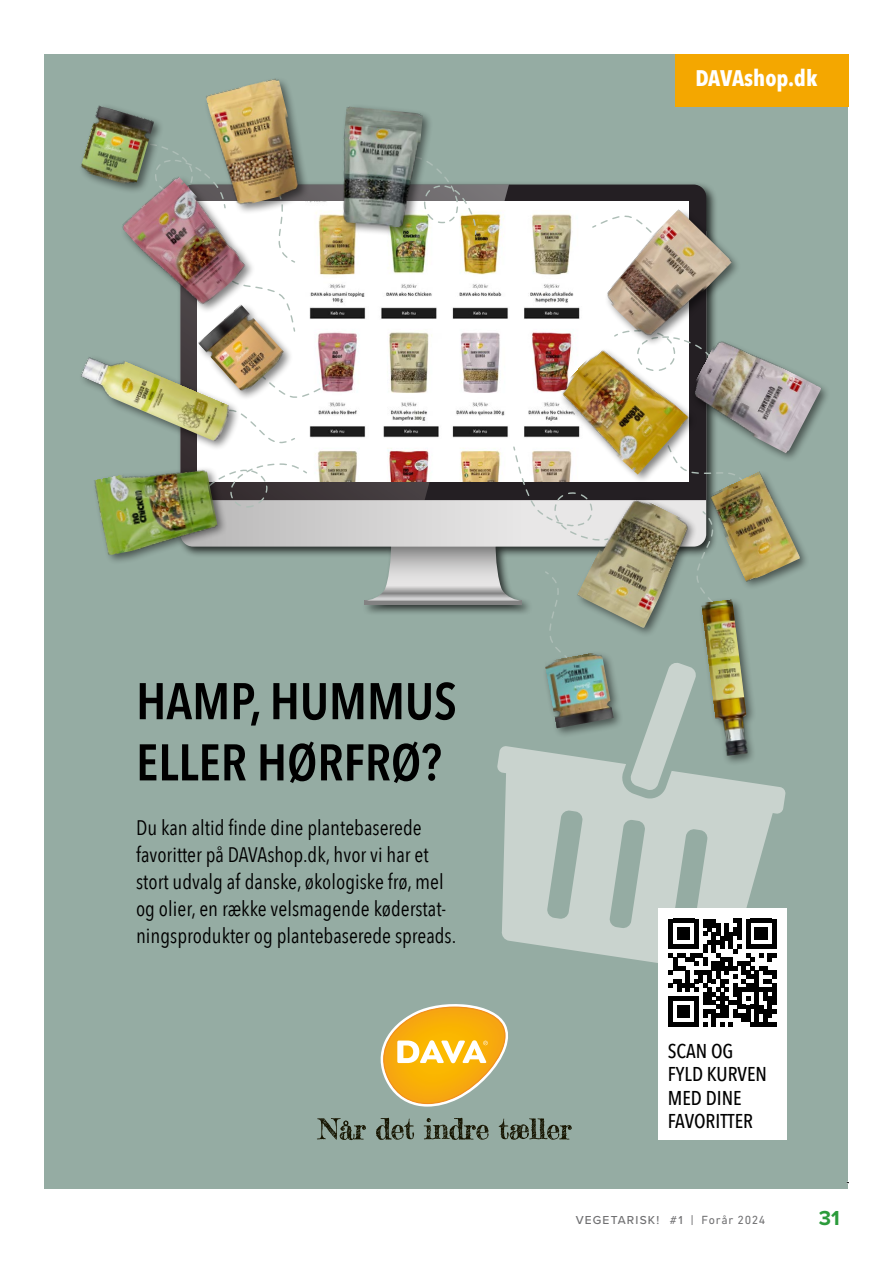
<style>
.page{position:relative;width:893px;height:1263px;background:#fff}
.page>*{position:absolute;margin:0;border:0;box-sizing:border-box;transform-origin:0 0}
.t1{font:600 51px/61.2px "Avenir Next Condensed";color:#000}
.t2{font:700 22.5px "Avenir Next Condensed";color:#fff}
.t3{font:21px/27px "Avenir Next Condensed";color:#000}
.t4{font:700 21px "Proxima Nova";color:#2b9b3b}
.t5{font:500 19.95px/23.5px "Avenir Next Condensed";color:#000}
.t6{font:500 12px "Proxima Nova";letter-spacing:.095em;color:#707072}
.s1{font-family:"DIN Next LT Pro";font-weight:400}
</style>
<div class="page">
<div style="left:45px;top:54px;width:803px;height:1134px;background:#95aca3"></div>
<svg style="left:317px;top:1118px;width:49px;height:22px"></svg>
<svg style="left:376px;top:1118px;width:38px;height:22px"></svg>
<svg style="left:424px;top:1118px;width:65px;height:22px"></svg>
<svg style="left:499px;top:1118px;width:73px;height:22px"></svg>
<svg style="left:380px;top:1004px;width:128px;height:103px"></svg>
<div style="left:675px;top:54px;width:173px;height:53px;background:#f4a700"></div>
<svg style="left:497px;top:746px;width:289px;height:217px;fill:#c9d3ce"></svg>
<svg style="left:630px;top:663px;width:67px;height:128px"></svg>
<div style="left:177px;top:181px;width:541px;height:435px;background:#000;opacity:.75"></div>
<svg style="left:228px;top:500px;width:478px;height:47px;background:#c7c6c6"></svg>
<div style="left:511px;top:185px;width:195px;height:315px;background:#241f23"></div>
<svg style="left:180px;top:185px;width:331px;height:315px;background:#585254"></svg>
<img style="left:240px;top:202px;width:448px;height:279px">
<svg style="left:434px;top:169px;width:43px;height:67px"></svg>
<svg style="left:365px;top:445px;width:244px;height:205px"></svg>
<svg style="left:294px;top:365px;width:36px;height:35px"></svg>
<svg style="left:165px;top:147px;width:131px;height:186px"></svg>
<svg style="left:196px;top:407px;width:112px;height:101px;background:#d4d3d3"></svg>
<svg style="left:591px;top:213px;width:7px;height:38px"></svg>
<svg style="left:698px;top:510px;width:20px;height:87px"></svg>
<svg style="left:663px;top:463px;width:55px;height:29px"></svg>
<div style="left:92px;top:466px;width:136px;height:99px;background:#000;opacity:.5"></div>
<img style="left:94px;top:459px;width:125px;height:96px">
<img style="left:122px;top:175px;width:132px;height:137px">
<div style="left:196px;top:303px;width:98px;height:98px;background:#000;opacity:.5"></div>
<img style="left:198px;top:304px;width:89px;height:90px">
<div style="left:79px;top:103px;width:86px;height:92px;background:#000;opacity:.5"></div>
<img style="left:80px;top:105px;width:74px;height:82px">
<div style="left:79px;top:353px;width:161px;height:98px;background:#000;opacity:.5"></div>
<img style="left:79px;top:347px;width:153px;height:95px">
<div style="left:203px;top:76px;width:107px;height:139px;background:#000;opacity:.5"></div>
<img style="left:206px;top:78px;width:100px;height:130px">
<div style="left:341px;top:104px;width:93px;height:135px;background:#000;opacity:.5"></div>
<img style="left:336px;top:106px;width:87px;height:123px">
<div style="left:576px;top:496px;width:122px;height:142px;background:#000;opacity:.5"></div>
<img style="left:577px;top:492px;width:118px;height:136px">
<div style="left:604px;top:208px;width:137px;height:139px;background:#95aca3"></div>
<img style="left:598px;top:209px;width:134px;height:131px">
<div style="left:706px;top:470px;width:104px;height:121px;background:#000;opacity:.5"></div>
<img style="left:706px;top:471px;width:94px;height:112px">
<div style="left:543px;top:650px;width:81px;height:88px;background:#000;opacity:.5"></div>
<img style="left:544px;top:651px;width:70px;height:77px">
<div style="left:698px;top:597px;width:59px;height:169px;background:#000;opacity:.5"></div>
<img style="left:701px;top:599px;width:50px;height:158px">
<div style="left:690px;top:339px;width:141px;height:124px;background:#000;opacity:.5"></div>
<img style="left:685px;top:335px;width:137px;height:119px">
<div style="left:559px;top:347px;width:138px;height:137px;background:#000;opacity:.5"></div>
<img style="left:552px;top:340px;width:137px;height:135px">
<div style="left:658px;top:909px;width:129px;height:231px;background:#fff"></div>
<svg style="left:669px;top:919px;width:107px;height:107px"></svg>
<p class="t2" style="left:695px;top:64px;width:123px">DAVAshop.dk</p>
<h1 class="t1" style="left:136px;top:669px;width:322px">HAMP, HUMMUS<br>ELLER HØRFRØ?</h1>
<p class="t3" style="left:136px;top:814px;width:322px">Du kan altid finde dine plantebaserede favoritter på DAVAshop.dk, hvor vi har et stort udvalg af danske, økologiske frø, mel og olier, en række velsmagende køderstat&shy;ningsprodukter og plantebaserede spreads.</p>
<p class="t5" style="left:668px;top:1039px;width:101px">SCAN OG<br>FYLD KURVEN<br>MED DINE<br>FAVORITTER</p>
<p class="t6" style="left:576px;top:1211px;width:191px">VEGETARISK! #1 <span class="s1">| Forår 2024</span></p>
<p class="t4" style="left:819px;top:1202px;width:22px">31</p>
</div>
